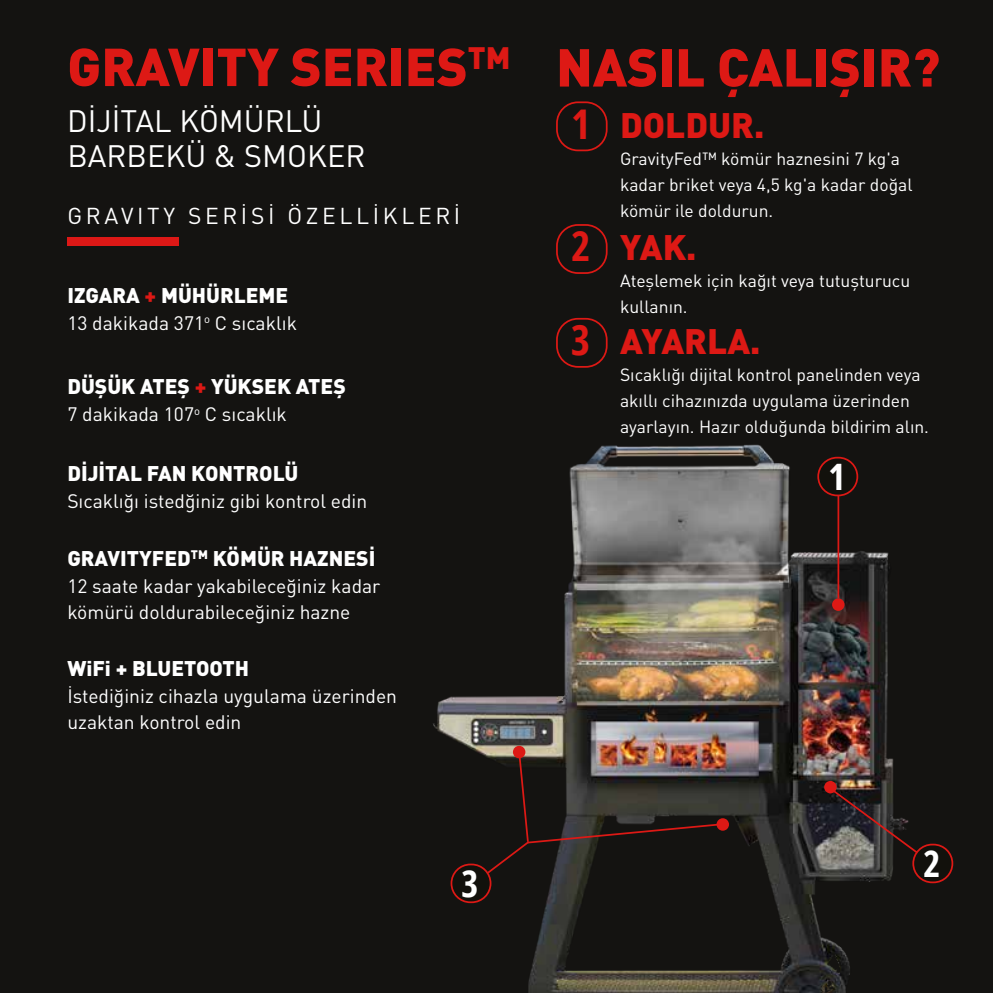
<style>
.page{position:relative;width:993px;height:993px;background:#fff}
.page>*{position:absolute;margin:0;border:0;box-sizing:border-box;transform-origin:0 0}
.t1{font:900 52.5px "DIN Pro";color:#dd1915}
.t2{font:700 40.95px "Open Sans Condensed";color:#dd1915}
.t3{font:700 36.4px "Open Sans Condensed";color:#fff}
.t4{font:900 35px "DIN Pro";color:#dd1915}
.t5{font:30.62px/35px "DIN Pro";color:#fff}
.t6{font:22.75px "DIN Pro";letter-spacing:.16em;color:#fff}
.t7{font:900 21px "DIN Pro";color:#fff}
.t8{font:19.25px/26.1px "DIN Pro";color:#fff}
.t9{font:17.5px/26.1px "DIN Pro";color:#fff}
.s1{color:#dd1915}
</style>
<div class="page">
<div style="left:0;top:0;width:992px;height:992px;background:#141311"></div>
<div style="left:556px;top:101px;width:51px;height:50px;border:2px solid #dd1915;border-radius:21px"></div>
<div style="left:556px;top:224px;width:51px;height:50px;border:2px solid #dd1915;border-radius:21px"></div>
<div style="left:556px;top:318px;width:51px;height:49px;border:2px solid #dd1915;border-radius:21px"></div>
<div style="left:67px;top:237px;width:111px;height:8px;background:#dc1816"></div>
<img style="left:433px;top:444px;width:519px;height:548px">
<div style="left:912px;top:844px;width:40px;height:38px;background:#12110c;border-radius:19px"></div>
<div style="left:912px;top:843px;width:40px;height:39px;border:2px solid #dd1915;border-radius:19px"></div>
<svg style="left:831px;top:788px;width:88px;height:66px"></svg>
<svg style="left:823px;top:780px;width:13px;height:13px"></svg>
<div style="left:818px;top:457px;width:39px;height:38px;background:#12110c;border-radius:19px"></div>
<div style="left:817px;top:456px;width:40px;height:40px;border:2px solid #dd1915;border-radius:19px"></div>
<hr style="left:837px;top:495px;width:2px;height:103px;background:#dd1915">
<div style="left:831px;top:598px;width:13px;height:12px;background:#dd1915;border-radius:50%"></div>
<div style="left:451px;top:864px;width:39px;height:37px;background:#12110c;border-radius:19px"></div>
<div style="left:450px;top:863px;width:41px;height:39px;border:2px solid #dd1915;border-radius:19px"></div>
<svg style="left:512px;top:745px;width:13px;height:13px"></svg>
<div style="left:716px;top:818px;width:12px;height:12px;background:#dd1915;border-radius:50%"></div>
<svg style="left:485px;top:755px;width:236px;height:119px"></svg>
<h1 class="t1" style="left:67px;top:31px;width:444px">GRAVITY SERIES<sup>TM</sup></h1>
<h3 class="t5" style="left:67px;top:102px;width:299px">DİJİTAL KÖMÜRLÜ<br>BARBEKÜ &amp; SMOKER</h3>
<h3 class="t6" style="left:67px;top:200px;width:394px">GRAVITY SERİSİ ÖZELLİKLERİ</h3>
<p class="t7" style="left:67px;top:281px;width:222px">IZGARA <span class="s1">+</span> MÜHÜRLEME</p>
<p class="t8" style="left:67px;top:309px;width:231px">13 dakikada 371<sup>o</sup> C sıcaklık</p>
<p class="t7" style="left:67px;top:372px;width:280px">DÜŞÜK ATEŞ <span class="s1">+</span> YÜKSEK ATEŞ</p>
<p class="t8" style="left:67px;top:400px;width:221px">7 dakikada 107<sup>o</sup> C sıcaklık</p>
<p class="t7" style="left:67px;top:459px;width:232px">DİJİTAL FAN KONTROLÜ</p>
<p class="t8" style="left:67px;top:487px;width:301px">Sıcaklığı istedğiniz gibi kontrol edin</p>
<p class="t7" style="left:67px;top:544px;width:309px">GRAVITYFED<sup>TM</sup> KÖMÜR HAZNESİ</p>
<p class="t8" style="left:67px;top:572px;width:314px">12 saate kadar yakabileceğiniz kadar kömürü doldurabileceğiniz hazne</p>
<p class="t7" style="left:67px;top:653px;width:183px">WiFi + BLUETOOTH</p>
<p class="t8" style="left:67px;top:681px;width:331px">İstediğiniz cihazla uygulama üzerinden uzaktan kontrol edin</p>
<h3 class="t3" style="left:461px;top:858px;width:18px">3</h3>
<h1 class="t1" style="left:556px;top:32px;width:385px">NASIL ÇALIŞIR?</h1>
<h3 class="t4" style="left:619px;top:101px;width:146px">DOLDUR.</h3>
<h2 class="t2" style="left:572px;top:96px;width:18px">1</h2>
<h2 class="t2" style="left:571px;top:218px;width:20px">2</h2>
<h2 class="t2" style="left:571px;top:312px;width:20px">3</h2>
<p class="t9" style="left:619px;top:144px;width:294px">GravityFed™ kömür haznesini 7 kg'a kadar briket veya 4,5 kg'a kadar doğal kömür ile doldurun.</p>
<h3 class="t4" style="left:619px;top:224px;width:78px">YAK.</h3>
<p class="t9" style="left:619px;top:267px;width:292px">Ateşlemek için kağıt veya tutuşturucu kullanın.</p>
<h3 class="t4" style="left:619px;top:317px;width:142px">AYARLA.</h3>
<p class="t9" style="left:619px;top:361px;width:310px">Sıcaklığı dijital kontrol panelinden veya akıllı cihazınızda uygulama üzerinden ayarlayın. Hazır olduğunda bildirim alın.</p>
<h3 class="t3" style="left:829px;top:452px;width:17px">1</h3>
<h3 class="t3" style="left:923px;top:838px;width:18px">2</h3>
</div>
